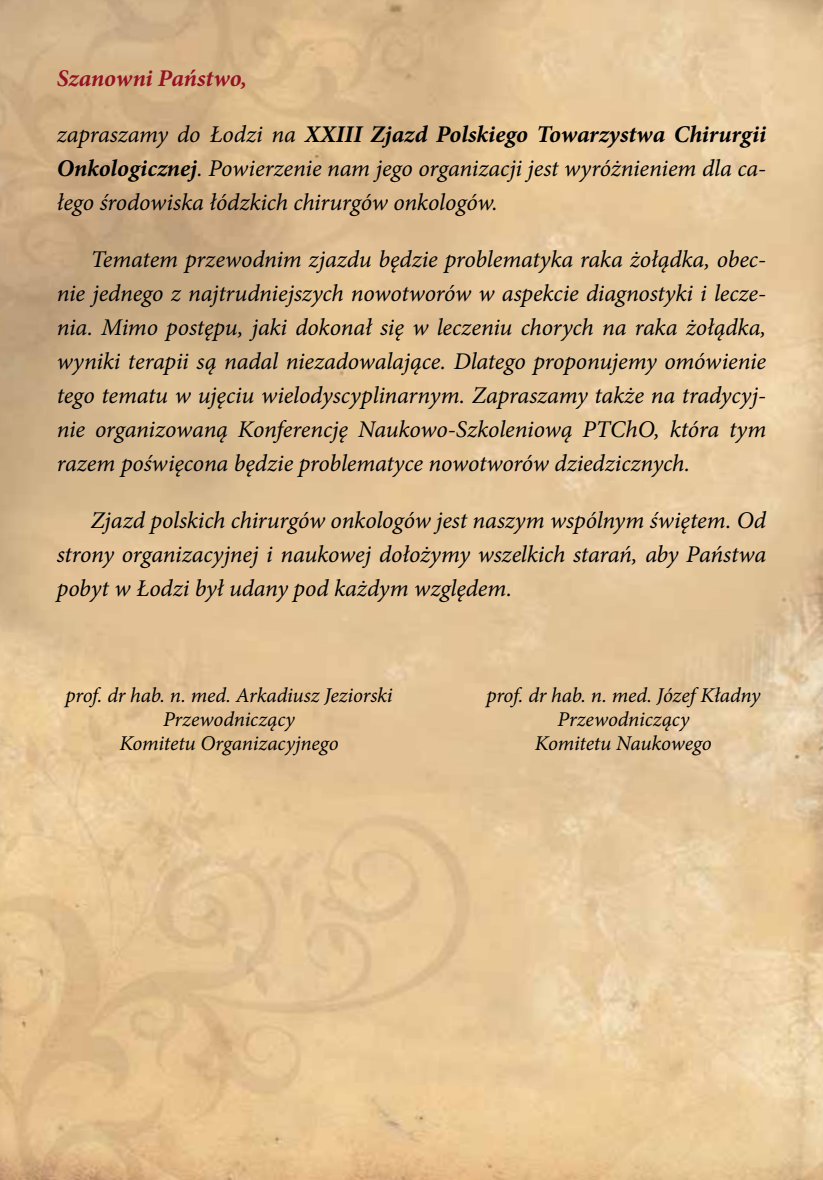
<style>
.page{position:relative;width:823px;height:1180px;background:#fff}
.page>*{position:absolute;margin:0;border:0;box-sizing:border-box;transform-origin:0 0}
.t1{font:italic 24px/34px "Minion Pro";letter-spacing:-.005em;color:#000;text-align:justify}
.t2{font:italic 700 24px "Minion Pro";letter-spacing:-.005em;color:#941023}
.t3{font:italic 21px "Minion Pro";letter-spacing:-.005em;color:#000}
.s1{font-weight:700}
</style>
<div class="page">
<img style="left:0;top:0;width:821px;height:1179px">
<p class="t2" style="left:57px;top:61px;width:192px">Szanowni Państwo,</p>
<p class="t1" style="left:57px;top:117px;width:710px">zapraszamy do Łodzi na <span class="s1">XXIII Zjazd Polskiego Towarzystwa Chirurgii Onkologicznej</span>. Powierzenie nam jego organizacji jest wyróżnieniem dla ca&shy;łego środowiska łódzkich chirurgów onkologów.</p>
<p class="t1" style="left:57px;top:242px;width:710px;text-indent:34px">Tematem przewodnim zjazdu będzie problematyka raka żołądka, obec&shy;nie jednego z najtrudniejszych nowotworów w aspekcie diagnostyki i lecze&shy;nia. Mimo postępu, jaki dokonał się w leczeniu chorych na raka żołądka, wyniki terapii są nadal niezadowalające. Dlatego proponujemy omówienie tego tematu w ujęciu wielodyscyplinarnym. Zapraszamy także na tradycyj&shy;nie organizowaną Konferencję Naukowo-Szkoleniową PTChO, która tym razem poświęcona będzie problematyce nowotworów dziedzicznych.</p>
<p class="t1" style="left:57px;top:503px;width:710px;text-indent:34px">Zjazd polskich chirurgów onkologów jest naszym wspólnym świętem. Od strony organizacyjnej i naukowej dołożymy wszelkich starań, aby Państwa pobyt w Łodzi był udany pod każdym względem.</p>
<p class="t3" style="left:65px;top:680px;width:328px">prof. dr hab. n. med. Arkadiusz Jeziorski</p>
<p class="t3" style="left:486px;top:680px;width:275px">prof. dr hab. n. med. Józef Kładny</p>
<p class="t3" style="left:163px;top:704px;width:133px">Przewodniczący</p>
<p class="t3" style="left:557px;top:704px;width:133px">Przewodniczący</p>
<p class="t3" style="left:119px;top:728px;width:220px">Komitetu Organizacyjnego</p>
<p class="t3" style="left:534px;top:728px;width:178px">Komitetu Naukowego</p>
</div>
